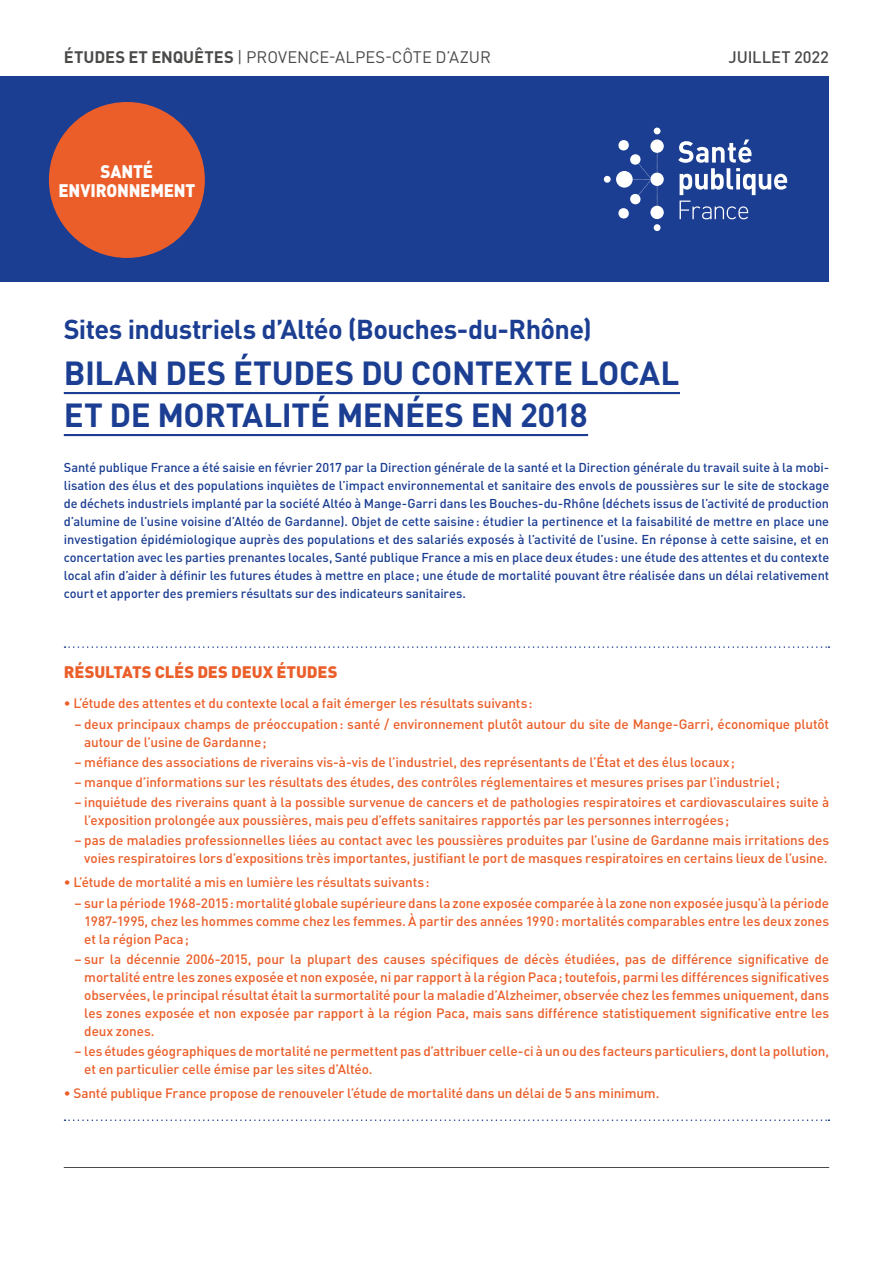
<style>
.page{position:relative;width:893px;height:1263px;background:#fff}
.page>*{position:absolute;margin:0;border:0;box-sizing:border-box;transform-origin:0 0}
.TITRE-1{font:700 33px "DIN Pro";letter-spacing:-.01em;color:#1b3e92}
.Surtitre{font:700 27px "DIN Pro";letter-spacing:-.025em;color:#1b3e92}
.t1{font:900 18px/19.5px "DIN Pro";letter-spacing:-.01em;color:#fff;text-align:center;scale:.94 1}
.t2{font:16.5px "DIN Pro";color:#4a4a49}
.Points_cles-Titre{font:900 16.5px "DIN Pro";letter-spacing:-.005em;color:#eb5e29}
.t3{font:500 16.5px "DIN Pro";letter-spacing:-.01em;color:#4a4a49}
.Points_clés-Texte{font:500 13.5px/18px "DIN Pro";letter-spacing:-.01em;color:#eb5e29}
.Points_cles-Texte_fi{font:500 13.5px "DIN Pro";letter-spacing:-.01em;color:#eb5e29}
.Chapo{font:500 12.75px/18px "DIN Pro";letter-spacing:-.005em;color:#1b3e92;text-align:justify}
.s1{font-weight:700}
</style>
<div class="page">
<div style="left:0;top:77px;width:829px;height:205px;background:#1b3e92"></div>
<svg style="left:616px;top:171px;width:17px;height:17px"></svg>
<div style="left:650px;top:206px;width:14px;height:13px;background:#fff;border-radius:50%"></div>
<svg style="left:650px;top:139px;width:14px;height:14px"></svg>
<div style="left:650px;top:173px;width:14px;height:13px;background:#fff;border-radius:50%"></div>
<div style="left:604px;top:176px;width:7px;height:7px;background:#fff;border-radius:50%"></div>
<div style="left:654px;top:224px;width:6px;height:7px;background:#fff;border-radius:50%"></div>
<svg style="left:618px;top:128px;width:42px;height:91px"></svg>
<svg style="left:678px;top:140px;width:109px;height:55px"></svg>
<svg style="left:680px;top:201px;width:68px;height:18px"></svg>
<div style="left:49px;top:102px;width:156px;height:156px;background:#eb5e29;border-radius:50%"></div>
<hr style="left:64px;top:1167px;width:765px;height:1px;background:#4a4a49">
<hr style="left:64px;top:392px;width:616px;height:2px;background:#1b3e92">
<hr style="left:64px;top:434px;width:524px;height:2px;background:#1b3e92">
<svg style="left:65px;top:646px;width:764px;height:2px"></svg>
<svg style="left:65px;top:1119px;width:764px;height:2px"></svg>
<p class="t2" style="left:64px;top:44px;width:428px"><span class="s1">ÉTUDES ET ENQUÊTES</span> | PROVENCE-ALPES-CÔTE D’AZUR</p>
<p class="t3" style="left:728px;top:44px;width:102px">JUILLET 2022</p>
<h3 class="t1" style="left:58px;top:159px;width:147px">SANTÉ<br>ENVIRONNEMENT</h3>
<p class="Surtitre" style="left:64px;top:306px;width:530px">Sites industriels d’Altéo (Bouches-du-Rhône)</p>
<p class="TITRE-1" style="left:64px;top:345px;width:617px">BILAN DES ÉTUDES DU CONTEXTE LOCAL</p>
<p class="TITRE-1" style="left:64px;top:387px;width:525px">ET DE MORTALITÉ MENÉES EN 2018</p>
<p class="Chapo" style="left:64px;top:457px;width:767px">Santé publique France a été saisie en février 2017 par la Direction générale de la santé et la Direction générale du travail suite à la mobi&shy;lisation des élus et des populations inquiètes de l’impact environnemental et sanitaire des envols de poussières sur le site de stockage de déchets industriels implanté par la société Altéo à Mange-Garri dans les Bouches-du-Rhône (déchets issus de l’activité de production d’alumine de l’usine voisine d’Altéo de Gardanne). Objet de cette saisine: étudier la pertinence et la faisabilité de mettre en place une investigation épidémiologique auprès des populations et des salariés exposés à l’activité de l’usine. En réponse à cette saisine, et en concertation avec les parties prenantes locales, Santé publique France a mis en place deux études: une étude des attentes et du contexte local afin d’aider à définir les futures études à mettre en place; une étude de mortalité pouvant être réalisée dans un délai relativement court et apporter des premiers résultats sur des indicateurs sanitaires.</p>
<p class="Points_cles-Titre" style="left:64px;top:657px;width:275px">RÉSULTATS CLÉS DES DEUX ÉTUDES</p>
<p class="Points_clés-Texte" style="left:64px;top:693px;width:470px">• L’étude des attentes et du contexte local a fait émerger les résultats suivants:</p>
<p class="Points_clés-Texte" style="left:84px;top:713px;width:746px;text-indent:-10px">– deux principaux champs de préoccupation: santé / environnement plutôt autour du site de Mange-Garri, économique plutôt autour de l’usine de Gardanne;</p>
<p class="Points_clés-Texte" style="left:74px;top:751px;width:662px">– méfiance des associations de riverains vis-à-vis de l’industriel, des représentants de l’État et des élus locaux;</p>
<p class="Points_clés-Texte" style="left:74px;top:771px;width:707px">– manque d’informations sur les résultats des études, des contrôles réglementaires et mesures prises par l’industriel;</p>
<p class="Points_clés-Texte" style="left:84px;top:791px;width:746px;text-indent:-10px">– inquiétude des riverains quant à la possible survenue de cancers et de pathologies respiratoires et cardiovasculaires suite à l’exposition prolongée aux poussières, mais peu d’effets sanitaires rapportés par les personnes interrogées;</p>
<p class="Points_clés-Texte" style="left:74px;top:830px;width:756px;text-align:right">– pas de maladies professionnelles liées au contact avec les poussières produites par l’usine de Gardanne mais irritations des voies respiratoires lors d’expositions très importantes, justifiant le port de masques respiratoires en certains lieux de l’usine.</p>
<p class="Points_clés-Texte" style="left:64px;top:872px;width:367px">• L’étude de mortalité a mis en lumière les résultats suivants:</p>
<p class="Points_clés-Texte" style="left:84px;top:892px;width:746px;text-align:justify;text-indent:-10px">– sur la période 1968-2015: mortalité globale supérieure dans la zone exposée comparée à la zone non exposée jusqu’à la période 1987-1995, chez les hommes comme chez les femmes. À partir des années 1990: mortalités comparables entre les deux zones et la région Paca;</p>
<p class="Points_clés-Texte" style="left:84px;top:948px;width:746px;text-align:justify;text-indent:-10px">– sur la décennie 2006-2015, pour la plupart des causes spécifiques de décès étudiées, pas de différence significative de mortalité entre les zones exposée et non exposée, ni par rapport à la région Paca; toutefois, parmi les différences significatives observées, le principal résultat était la surmortalité pour la maladie d’Alzheimer, observée chez les femmes uniquement, dans les zones exposée et non exposée par rapport à la région Paca, mais sans différence statistiquement significative entre les deux zones.</p>
<p class="Points_clés-Texte" style="left:84px;top:1040px;width:746px;text-indent:-10px">– les études géographiques de mortalité ne permettent pas d’attribuer celle-ci à un ou des facteurs particuliers, dont la pollution, et en particulier celle émise par les sites d’Altéo.</p>
<p class="Points_cles-Texte_fi" style="left:64px;top:1082px;width:597px">• Santé publique France propose de renouveler l’étude de mortalité dans un délai de 5 ans minimum.</p>
</div>
